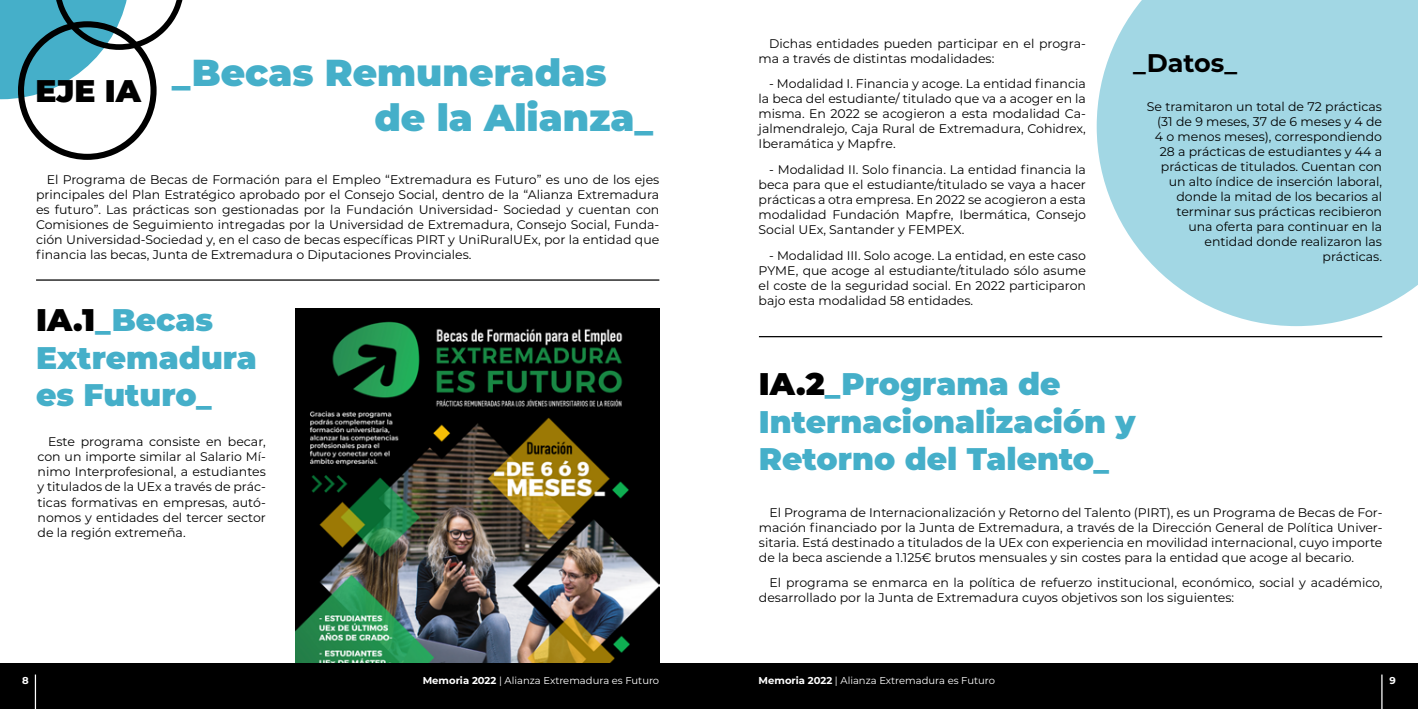
<style>
.page{position:relative;width:1418px;height:709px;background:#fff}
.page>*{position:absolute;margin:0;border:0;box-sizing:border-box;transform-origin:0 0}
.t1{font:900 37.5px/45px "Montserrat";color:#45afc9}
.t2{font:900 31.25px/37.5px "Montserrat";color:#45afc9}
.t3{font:900 31.25px "Montserrat";color:#000}
.t4{font:700 25.5px "Montserrat";color:#000}
.t5{font:12.5px/15px "Montserrat";color:#000;text-align:justify}
.t6{font:10px "Montserrat";color:#fff}
.t7{font:700 10px "Montserrat";color:#fff}
.s1{color:#000}
.s2{font-weight:700}
</style>
<div class="page">
<svg style="left:1096px;top:0;width:321px;height:326px;fill:#a2d7e4"></svg>
<svg style="left:0;top:0;width:183px;height:160px"></svg>
<hr style="left:36px;top:279px;width:623px;height:2px;background:#000">
<hr style="left:759px;top:336px;width:623px;height:1px;background:#000">
<img style="left:295px;top:308px;width:364px;height:355px">
<div style="left:0;top:663px;width:709px;height:46px;background:#000"></div>
<div style="left:709px;top:663px;width:708px;height:46px;background:#000"></div>
<hr style="left:35px;top:674px;width:1px;height:35px;background:#fff">
<hr style="left:1381px;top:674px;width:1px;height:35px;background:#fff">
<h2 class="t3" style="left:35px;top:67px;width:107px">EJE IA</h2>
<h1 class="t1" style="left:374px;top:48px;width:280px;text-indent:-203px">_Becas Remuneradas de la Alianza_</h1>
<p class="t5" style="left:36px;top:172px;width:625px;text-indent:11px">El Programa de Becas de Formación para el Empleo “Extremadura es Futuro” es uno de los ejes principales del Plan Estratégico aprobado por el Consejo Social, dentro de la “Alianza Extremadura es futuro”. Las prácticas son gestionadas por la Fundación Universidad- Sociedad y cuentan con Comisiones de Seguimiento intregadas por la Universidad de Extremadura, Consejo Social, Funda&shy;ción Universidad-Sociedad y, en el caso de becas específicas PIRT y UniRuralUEx, por la entidad que financia las becas, Junta de Extremadura o Diputaciones Provinciales.</p>
<h2 class="t2" style="left:36px;top:299px;width:222px"><span class="s1">IA.1</span>_Becas<br>Extremadura es Futuro_</h2>
<p class="t5" style="left:38px;top:434px;width:230px;text-indent:11px">Este programa consiste en becar, con un importe similar al Salario Mí&shy;nimo Interprofesional, a estudiantes y titulados de la UEx a través de prác&shy;ticas formativas en empresas, autó&shy;nomos y entidades del tercer sector de la región extremeña.</p>
<p class="t5" style="left:758px;top:35px;width:329px;text-indent:11px">Dichas entidades pueden participar en el progra&shy;ma a través de distintas modalidades:</p>
<p class="t5" style="left:758px;top:76px;width:329px;text-indent:11px">- Modalidad I. Financia y acoge. La entidad financia la beca del estudiante/ titulado que va a acoger en la misma. En 2022 se acogieron a esta modalidad Ca&shy;jalmendralejo, Caja Rural de Extremadura, Cohidrex, Iberamática y Mapfre.</p>
<p class="t5" style="left:758px;top:161px;width:329px;text-indent:11px">- Modalidad II. Solo financia. La entidad financia la beca para que el estudiante/titulado se vaya a hacer prácticas a otra empresa. En 2022 se acogieron a esta modalidad Fundación Mapfre, Ibermática, Consejo Social UEx, Santander y FEMPEX.</p>
<p class="t5" style="left:758px;top:247px;width:329px;text-indent:11px">- Modalidad III. Solo acoge. La entidad, en este caso PYME, que acoge al estudiante/titulado sólo asume el coste de la seguridad social. En 2022 participaron bajo esta modalidad 58 entidades.</p>
<h3 class="t4" style="left:1133px;top:44px;width:105px">_Datos_</h3>
<p class="t5" style="left:1146px;top:99px;width:237px;text-align:right">Se tramitaron un total de 72 prácticas (31 de 9 meses, 37 de 6 meses y 4 de<br>4 o menos meses), correspondiendo<br>28 a prácticas de estudiantes y 44 a prácticas de titulados. Cuentan con un alto índice de inserción laboral, donde la mitad de los becarios al terminar sus prácticas recibieron<br>una oferta para continuar en la entidad donde realizaron las prácticas.</p>
<h2 class="t2" style="left:759px;top:363px;width:378px"><span class="s1">IA.2</span>_Programa de<br>Internacionalización y<br>Retorno del Talento_</h2>
<p class="t5" style="left:759px;top:504px;width:625px;text-indent:11px">El Programa de Internacionalización y Retorno del Talento (PIRT), es un Programa de Becas de For&shy;mación financiado por la Junta de Extremadura, a través de la Dirección General de Política Univer&shy;sitaria. Está destinado a titulados de la UEx con experiencia en movilidad internacional, cuyo importe de la beca asciende a 1.125€ brutos mensuales y sin costes para la entidad que acoge al becario.</p>
<p class="t5" style="left:759px;top:575px;width:625px;text-indent:11px">El programa se enmarca en la política de refuerzo institucional, económico, social y académico, desarrollado por la Junta de Extremadura cuyos objetivos son los siguientes:</p>
<p class="t7" style="left:22px;top:673px;width:8px">8</p>
<p class="t6" style="left:423px;top:673px;width:238px"><span class="s2">Memoria 2022</span> | Alianza Extremadura es Futuro</p>
<p class="t6" style="left:758px;top:673px;width:238px"><span class="s2">Memoria 2022</span> | Alianza Extremadura es Futuro</p>
<p class="t7" style="left:1389px;top:673px;width:8px">9</p>
</div>
